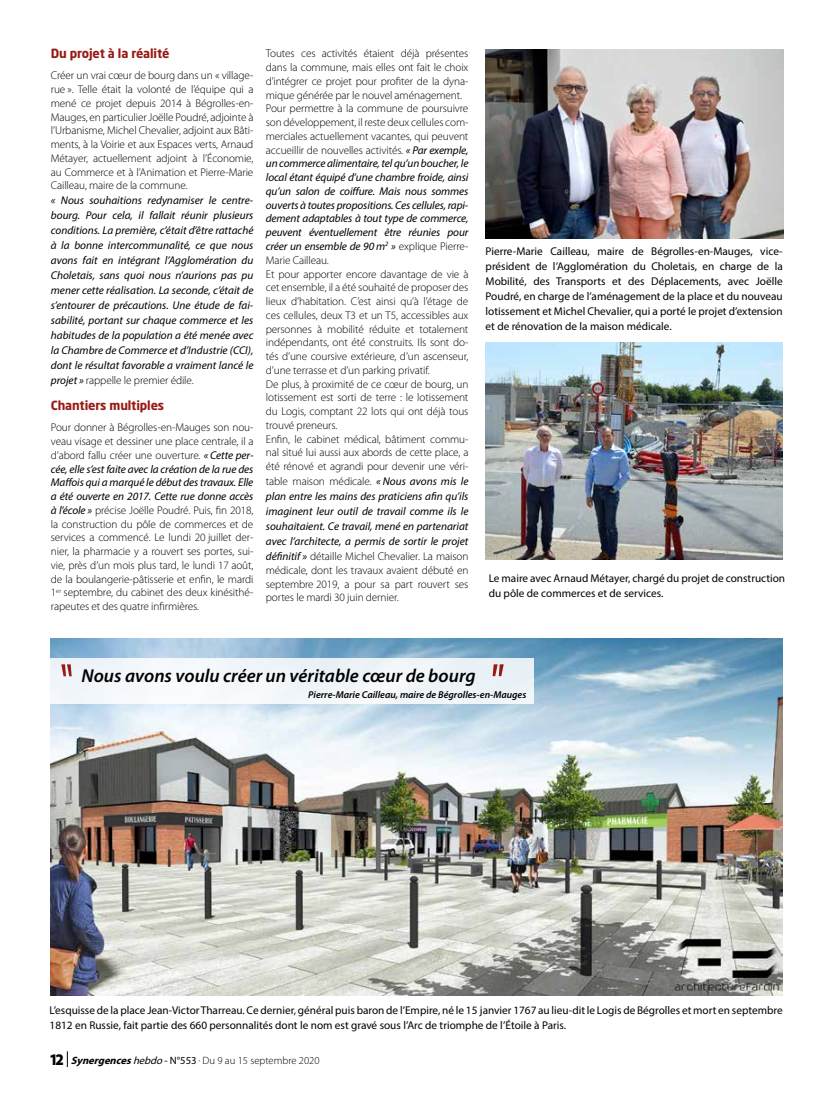
<style>
.page{position:relative;width:833px;height:1117px;background:#fff}
.page>*{position:absolute;margin:0;border:0;box-sizing:border-box;transform-origin:0 0}
.t1{font:italic 600 18.75px "Myriad Pro";color:#000}
.t2{font:700 12.5px "Neo Sans Std";letter-spacing:-.01em;color:#991914}
.t3{font:300 11.25px/13.8px "Myriad Pro";letter-spacing:-.01em;color:#000;text-align:justify}
.t4{font:italic 11.25px/15px "Myriad Pro";color:#000;text-align:justify}
.t5{font:11.25px/15px "Myriad Pro";color:#000}
.t6{font:300 10.62px "Myriad Pro";color:#000}
.t7{font:italic 600 10px "Myriad Pro";color:#000}
.s1{font-weight:300;font-style:normal}
.s2{font-weight:400;font-style:italic}
.s3{font-weight:900;font-size:16.25px}
.s4{font-weight:700;font-style:italic}
.s5{font-weight:400}
</style>
<div class="page">
<svg style="left:67px;top:1051px;width:1px;height:15px"></svg>
<img style="left:485px;top:342px;width:297px;height:217px">
<img style="left:485px;top:50px;width:298px;height:188px">
<img style="left:50px;top:638px;width:732px;height:357px">
<div style="left:47px;top:658px;width:486px;height:45px;background:#f1f6fa"></div>
<svg style="left:61px;top:664px;width:11px;height:12px"></svg>
<svg style="left:492px;top:664px;width:12px;height:12px"></svg>
<p class="t2" style="left:51px;top:46px;width:120px">Du projet à la réalité</p>
<p class="t3" style="left:51px;top:69px;width:204px">Créer un vrai cœur de bourg dans un « village&shy;rue ». Telle était la volonté de l’équipe qui a mené ce projet depuis 2014 à Bégrolles-en-Mauges, en particulier Joëlle Poudré, adjointe à l’Urbanisme, Michel Chevalier, adjoint aux Bâti&shy;ments, à la Voirie et aux Espaces verts, Arnaud Métayer, actuellement adjoint à l’Économie, au Commerce et à l’Animation et Pierre-Marie Cailleau, maire de la commune.</p>
<p class="t4" style="left:51px;top:193px;width:204px">« Nous souhaitions redynamiser le centre&shy;bourg. Pour cela, il fallait réunir plusieurs conditions. La première, c’était d’être rattaché à la bonne intercommunalité, ce que nous avons fait en intégrant l’Agglomération du Choletais, sans quoi nous n’aurions pas pu mener cette réalisation. La seconde, c’était de s’entourer de précautions. Une étude de fai&shy;sabilité, portant sur chaque commerce et les habitudes de la population a été menée avec la Chambre de Commerce et d’Industrie (CCI), dont le résultat favorable a vraiment lancé le projet » <span class="s1">rappelle le premier édile.</span></p>
<p class="t2" style="left:51px;top:397px;width:115px">Chantiers multiples</p>
<p class="t3" style="left:51px;top:421px;width:204px">Pour donner à Bégrolles-en-Mauges son nou&shy;veau visage et dessiner une place centrale, il a d’abord fallu créer une ouverture. <span class="s2">« Cette per&shy;cée, elle s’est faite avec la création de la rue des Maffois qui a marqué le début des travaux. Elle a été ouverte en 2017. Cette rue donne accès à l’école »</span> précise Joëlle Poudré. Puis, fin 2018, la construction du pôle de commerces et de services a commencé. Le lundi 20 juillet der&shy;nier, la pharmacie y a rouvert ses portes, sui&shy;vie, près d’un mois plus tard, le lundi 17 août, de la boulangerie-pâtisserie et enfin, le mardi 1<sup>er</sup> septembre, du cabinet des deux kinésithé&shy;rapeutes et des quatre infirmières.</p>
<p class="t3" style="left:266px;top:47px;width:204px;text-align:left">Toutes ces activités étaient déjà présentes dans la commune, mais elles ont fait le choix d’intégrer ce projet pour profiter de la dyna&shy;mique générée par le nouvel aménagement.<br>Pour permettre à la commune de poursuivre son développement, il reste deux cellules com&shy;merciales actuellement vacantes, qui peuvent accueillir de nouvelles activités. <span class="s2">« Par exemple, un commerce alimentaire, tel qu’un boucher, le local étant équipé d’une chambre froide, ainsi qu’un salon de coiffure. Mais nous sommes ouverts à toutes propositions. Ces cellules, rapi&shy;dement adaptables à tout type de commerce, peuvent éventuellement être réunies pour créer un ensemble de 90 m</span><sup>2</sup> <span class="s2">»</span> explique Pierre-Marie Cailleau.<br>Et pour apporter encore davantage de vie à cet ensemble, il a été souhaité de proposer des lieux d’habitation. C’est ainsi qu’à l’étage de ces cellules, deux T3 et un T5, accessibles aux personnes à mobilité réduite et totalement indépendants, ont été construits. Ils sont do&shy;tés d’une coursive extérieure, d’un ascenseur, d’une terrasse et d’un parking privatif.<br>De plus, à proximité de ce cœur de bourg, un lotissement est sorti de terre : le lotissement du Logis, comptant 22 lots qui ont déjà tous trouvé preneurs.<br>Enfin, le cabinet médical, bâtiment commu&shy;nal situé lui aussi aux abords de cette place, a été rénové et agrandi pour devenir une véri-</p>
<p class="t4" style="left:266px;top:473px;width:204px"><span class="s1">table maison médicale.</span> « Nous avons mis le plan entre les mains des praticiens afin qu’ils imaginent leur outil de travail comme ils le souhaitaient. Ce travail, mené en partenariat avec l’architecte, a permis de sortir le projet définitif » <span class="s1">détaille Michel Chevalier. La maison</span></p>
<p class="t3" style="left:266px;top:563px;width:204px">médicale, dont les travaux avaient débuté en septembre 2019, a pour sa part rouvert ses portes le mardi 30 juin dernier.</p>
<p class="t5" style="left:485px;top:243px;width:299px;text-align:justify">Pierre-Marie Cailleau, maire de Bégrolles-en-Mauges, vice&shy;président de l’Agglomération du Choletais, en charge de la Mobilité, des Transports et des Déplacements, avec Joëlle Poudré, en charge de l’aménagement de la place et du nouveau lotissement et Michel Chevalier, qui a porté le projet d’extension et de rénovation de la maison médicale.</p>
<p class="t5" style="left:489px;top:570px;width:298px">Le maire avec Arnaud Métayer, chargé du projet de construction du pôle de commerces et de services.</p>
<h1 class="t1" style="left:82px;top:665px;width:395px">Nous avons voulu créer un véritable cœur de bourg</h1>
<p class="t7" style="left:308px;top:688px;width:220px">Pierre-Marie Cailleau, maire de Bégrolles-en-Mauges</p>
<p class="t5" style="left:50px;top:1002px;width:734px">L’esquisse de la place Jean-Victor Tharreau. Ce dernier, général puis baron de l’Empire, né le 15 janvier 1767 au lieu-dit le Logis de Bégrolles et mort en septembre<br>1812 en Russie, fait partie des 660 personnalités dont le nom est gravé sous l’Arc de triomphe de l’Étoile à Paris.</p>
<p class="t6" style="left:50px;top:1054px;width:271px"><span class="s3">12</span> <span class="s4">Synergences</span><span class="s2">hebdo</span><span class="s5">- N°553 .</span> Du 9 au 15 septembre 2020</p>
</div>
